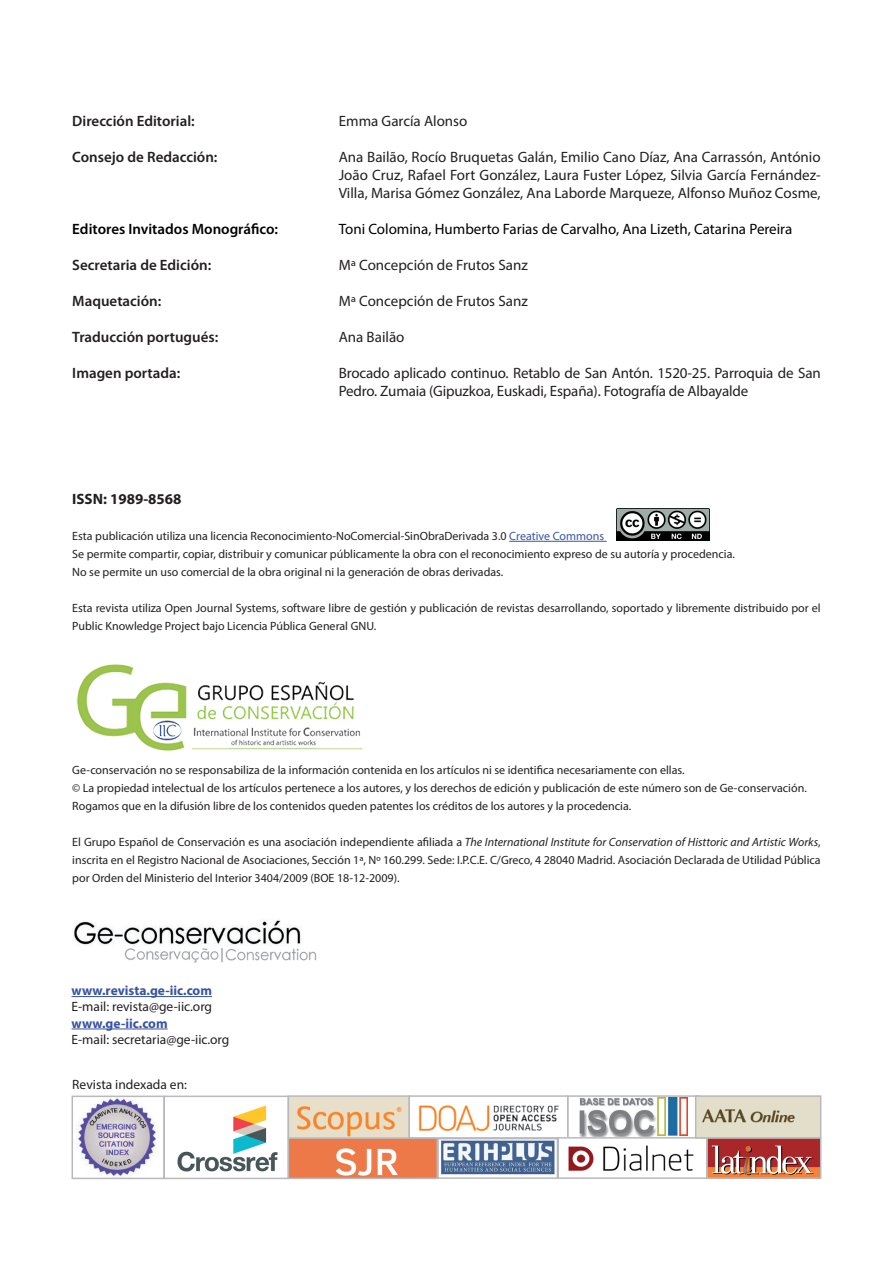
<style>
.page{position:relative;width:893px;height:1263px;background:#fff}
.page>*{position:absolute;margin:0;border:0;box-sizing:border-box;transform-origin:0 0}
.t1{font:15px/18px "Myriad Pro";letter-spacing:-.01em;color:#231f20;text-align:justify}
.t2{font:600 15px "Myriad Pro";color:#231f20}
.t3{font:15px "Myriad Pro";color:#000}
.t4{font:600 15px "Myriad Pro";color:#000}
.t5{font:700 15px "Myriad Pro";color:#231f20}
.t6{font:13.5px "Myriad Pro";color:#231f20}
.t7{font:700 13.5px "Myriad Pro";color:#3853a3}
.t8{font:12px/18px "Myriad Pro";color:#231f20}
.s1{color:#3853a3}
.s2{font-style:italic}
</style>
<div class="page">
<hr style="left:509px;top:541px;width:98px;height:1px;background:#3853a3">
<img style="left:76px;top:664px;width:287px;height:87px">
<img style="left:76px;top:1098px;width:80px;height:78px">
<div style="left:72px;top:1095px;width:93px;height:84px;border:2px solid #b8b9bc"></div>
<img style="left:177px;top:1106px;width:101px;height:66px">
<div style="left:163px;top:1095px;width:126px;height:84px;border:2px solid #b8b9bc"></div>
<img style="left:579px;top:1098px;width:108px;height:37px">
<div style="left:567px;top:1095px;width:133px;height:43px;border:2px solid #b8b9bc"></div>
<img style="left:291px;top:1098px;width:268px;height:39px">
<div style="left:288px;top:1095px;width:122px;height:45px;border:2px solid #b8b9bc"></div>
<img style="left:291px;top:1140px;width:527px;height:36px">
<div style="left:437px;top:1138px;width:121px;height:41px;border:2px solid #b8b9bc"></div>
<div style="left:288px;top:1137px;width:150px;height:42px;border:2px solid #b8b9bc"></div>
<div style="left:409px;top:1095px;width:159px;height:43px;border:2px solid #b8b9bc"></div>
<div style="left:557px;top:1137px;width:150px;height:42px;border:2px solid #b8b9bc"></div>
<div style="left:706px;top:1137px;width:115px;height:42px;border:2px solid #b8b9bc"></div>
<img style="left:698px;top:1098px;width:120px;height:37px">
<div style="left:695px;top:1095px;width:126px;height:43px;border:2px solid #b8b9bc"></div>
<img style="left:73px;top:919px;width:244px;height:44px">
<hr style="left:72px;top:996px;width:140px;height:1px;background:#3853a3">
<hr style="left:72px;top:1028px;width:96px;height:1px;background:#3853a3">
<img style="left:616px;top:508px;width:93px;height:33px">
<p class="t2" style="left:72px;top:111px;width:124px">Dirección Editorial:</p>
<p class="t2" style="left:72px;top:147px;width:147px">Consejo de Redacción:</p>
<p class="t4" style="left:72px;top:219px;width:207px">Editores Invitados Monográfico:</p>
<p class="t2" style="left:72px;top:255px;width:141px">Secretaria de Edición:</p>
<p class="t2" style="left:72px;top:291px;width:91px">Maquetación:</p>
<p class="t2" style="left:72px;top:327px;width:147px">Traducción portugués:</p>
<p class="t2" style="left:72px;top:363px;width:110px">Imagen portada:</p>
<p class="t1" style="left:339px;top:112px;width:130px">Emma García Alonso</p>
<p class="t1" style="left:339px;top:148px;width:483px">Ana Bailão, Rocío Bruquetas Galán, Emilio Cano Díaz, Ana Carrassón, António João Cruz, Rafael Fort González, Laura Fuster López, Silvia García Fernández-Villa, Marisa Gómez González, Ana Laborde Marqueze, Alfonso Muñoz Cosme,</p>
<p class="t3" style="left:339px;top:220px;width:455px">Toni Colomina, Humberto Farias de Carvalho, Ana Lizeth, Catarina Pereira</p>
<p class="t1" style="left:339px;top:256px;width:191px">Mª Concepción de Frutos Sanz</p>
<p class="t1" style="left:339px;top:292px;width:191px">Mª Concepción de Frutos Sanz</p>
<p class="t1" style="left:339px;top:328px;width:67px">Ana Bailão</p>
<p class="t1" style="left:339px;top:364px;width:483px">Brocado aplicado continuo. Retablo de San Antón. 1520-25. Parroquia de San<br>Pedro. Zumaia (Gipuzkoa, Euskadi, España). Fotografía de Albayalde</p>
<p class="t5" style="left:72px;top:489px;width:111px">ISSN: 1989-8568</p>
<p class="t8" style="left:72px;top:527px;width:664px">Esta publicación utiliza una licencia Reconocimiento-NoComercial-SinObraDerivada 3.0 <span class="s1">Creative Commons<br></span>Se permite compartir, copiar, distribuir y comunicar públicamente la obra con el reconocimiento expreso de su autoría y procedencia.<br>No se permite un uso comercial de la obra original ni la generación de obras derivadas.</p>
<p class="t8" style="left:72px;top:599px;width:750px">Esta revista utiliza Open Journal Systems, software libre de gestión y publicación de revistas desarrollando, soportado y libremente distribuido por el<br>Public Knowledge Project bajo Licencia Pública General GNU.</p>
<p class="t8" style="left:72px;top:761px;width:736px">Ge-conservación no se responsabiliza de la información contenida en los artículos ni se identifica necesariamente con ellas.<br>© La propiedad intelectual de los artículos pertenece a los autores, y los derechos de edición y publicación de este número son de Ge-conservación.<br>Rogamos que en la difusión libre de los contenidos queden patentes los créditos de los autores y la procedencia.</p>
<p class="t8" style="left:72px;top:833px;width:750px;text-align:justify">El Grupo Español de Conservación es una asociación independiente afiliada a <span class="s2">The International Institute for Conservation of Histtoric and Artistic Works</span>, inscrita en el Registro Nacional de Asociaciones, Sección 1ª, Nº 160.299. Sede: I.P.C.E. C/Greco, 4 28040 Madrid. Asociación Declarada de Utilidad Pública por Orden del Ministerio del Interior 3404/2009 (BOE 18-12-2009).</p>
<p class="t7" style="left:72px;top:982px;width:142px">www.revista.ge-iic.com</p>
<p class="t6" style="left:72px;top:998px;width:142px">E-mail: revista@ge-iic.org</p>
<p class="t7" style="left:72px;top:1014px;width:98px">www.ge-iic.com</p>
<p class="t6" style="left:72px;top:1031px;width:159px">E-mail: secretaria@ge-iic.org</p>
<p class="t6" style="left:72px;top:1076px;width:116px">Revista indexada en:</p>
</div>
